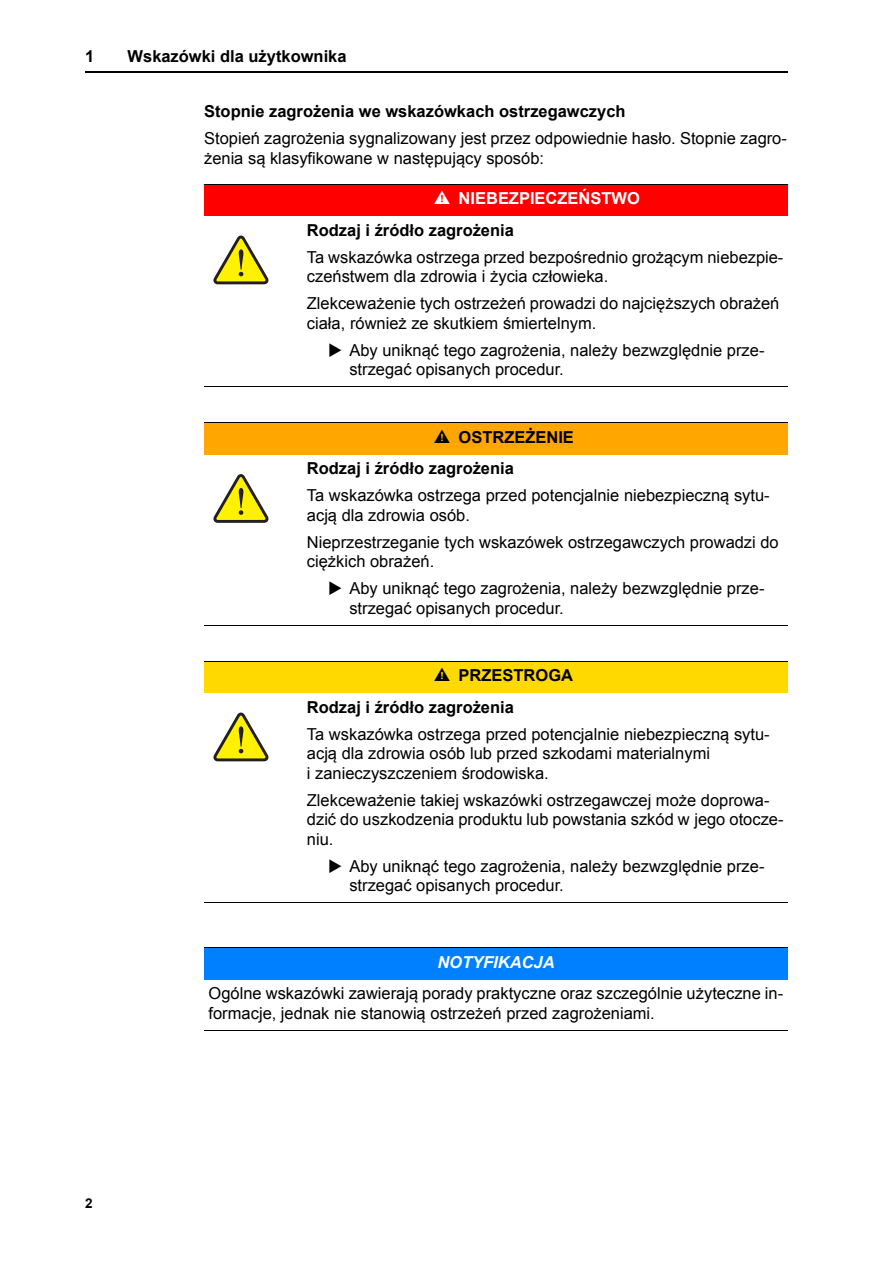
<style>
.page{position:relative;width:893px;height:1263px;background:#fff}
.page>*{position:absolute;margin:0;border:0;box-sizing:border-box;transform-origin:0 0}
.t1{font:16.5px/19.5px "Arial";color:#000}
.t2{font:700 16.5px/31.5px "Arial";color:#000}
.t3{font:italic 700 16.5px "Arial";color:#fff}
.t4{font:700 13.5px "Arial";color:#000}
.s1{font-family:"Reinisch";font-weight:400;color:#fff}
.s2{color:#fff}
.s3{font-family:"Reinisch";font-weight:400}
</style>
<div class="page">
<hr style="left:85px;top:72px;width:702px;height:1px;background:#000">
<div style="left:204px;top:184px;width:584px;height:32px;background:#f00"></div>
<svg style="left:213px;top:235px;width:56px;height:50px"></svg>
<div style="left:204px;top:423px;width:584px;height:31px;background:#ffa600"></div>
<svg style="left:213px;top:474px;width:56px;height:49px"></svg>
<div style="left:204px;top:661px;width:584px;height:32px;background:#ffd900"></div>
<svg style="left:213px;top:712px;width:56px;height:50px"></svg>
<div style="left:204px;top:948px;width:583px;height:31px;background:#0080ff"></div>
<hr style="left:204px;top:184px;width:584px;height:1px;background:#000">
<hr style="left:204px;top:386px;width:584px;height:1px;background:#000">
<hr style="left:204px;top:422px;width:584px;height:1px;background:#000">
<hr style="left:204px;top:625px;width:584px;height:1px;background:#000">
<hr style="left:204px;top:661px;width:584px;height:1px;background:#000">
<hr style="left:204px;top:903px;width:584px;height:1px;background:#000">
<hr style="left:204px;top:948px;width:583px;height:1px;background:#000">
<hr style="left:204px;top:1030px;width:583px;height:1px;background:#000">
<p class="t2" style="left:85px;top:41px;width:11px">1</p>
<p class="t2" style="left:128px;top:41px;width:220px">Wskazówki dla użytkownika</p>
<p class="t2" style="left:204px;top:96px;width:423px">Stopnie zagrożenia we wskazówkach ostrzegawczych</p>
<p class="t1" style="left:204px;top:129px;width:584px">Stopień zagrożenia sygnalizowany jest przez odpowiednie hasło. Stopnie zagro&shy;żenia są klasyfikowane w następujący sposób:</p>
<p class="t2" style="left:307px;top:183px;width:334px;text-indent:128px"><span class="s1">N</span> <span class="s2">NIEBEZPIECZEŃSTWO<br></span>Rodzaj i źródło zagrożenia</p>
<p class="t1" style="left:307px;top:247px;width:478px">Ta wskazówka ostrzega przed bezpośrednio grożącym niebezpie&shy;czeństwem dla zdrowia i życia człowieka.</p>
<p class="t1" style="left:307px;top:294px;width:474px">Zlekceważenie tych ostrzeżeń prowadzi do najcięższych obrażeń ciała, również ze skutkiem śmiertelnym.</p>
<p class="t1" style="left:349px;top:340px;width:416px;text-indent:-21px">◆ Aby uniknąć tego zagrożenia, należy bezwzględnie prze&shy;strzegać opisanych procedur.</p>
<p class="t2" style="left:307px;top:421px;width:268px;text-indent:128px"><span class="s3">N</span> OSTRZEŻENIE<br>Rodzaj i źródło zagrożenia</p>
<p class="t1" style="left:307px;top:486px;width:464px">Ta wskazówka ostrzega przed potencjalnie niebezpieczną sytu&shy;acją dla zdrowia osób.</p>
<p class="t1" style="left:307px;top:532px;width:473px">Nieprzestrzeganie tych wskazówek ostrzegawczych prowadzi do ciężkich obrażeń.</p>
<p class="t1" style="left:349px;top:579px;width:416px;text-indent:-21px">◆ Aby uniknąć tego zagrożenia, należy bezwzględnie prze&shy;strzegać opisanych procedur.</p>
<p class="t2" style="left:307px;top:660px;width:268px;text-indent:128px"><span class="s3">N</span> PRZESTROGA<br>Rodzaj i źródło zagrożenia</p>
<p class="t1" style="left:307px;top:724px;width:464px">Ta wskazówka ostrzega przed potencjalnie niebezpieczną sytu&shy;acją dla zdrowia osób lub przed szkodami materialnymi<br>i zanieczyszczeniem środowiska.</p>
<p class="t1" style="left:307px;top:790px;width:478px">Zlekceważenie takiej wskazówki ostrzegawczej może doprowa&shy;dzić do uszkodzenia produktu lub powstania szkód w jego otocze&shy;niu.</p>
<p class="t1" style="left:349px;top:856px;width:416px;text-indent:-21px">◆ Aby uniknąć tego zagrożenia, należy bezwzględnie prze&shy;strzegać opisanych procedur.</p>
<p class="t4" style="left:85px;top:1196px;width:9px">2</p>
<p class="t3" style="left:437px;top:953px;width:119px">NOTYFIKACJA</p>
<p class="t1" style="left:209px;top:984px;width:576px">Ogólne wskazówki zawierają porady praktyczne oraz szczególnie użyteczne in&shy;formacje, jednak nie stanowią ostrzeżeń przed zagrożeniami.</p>
</div>
